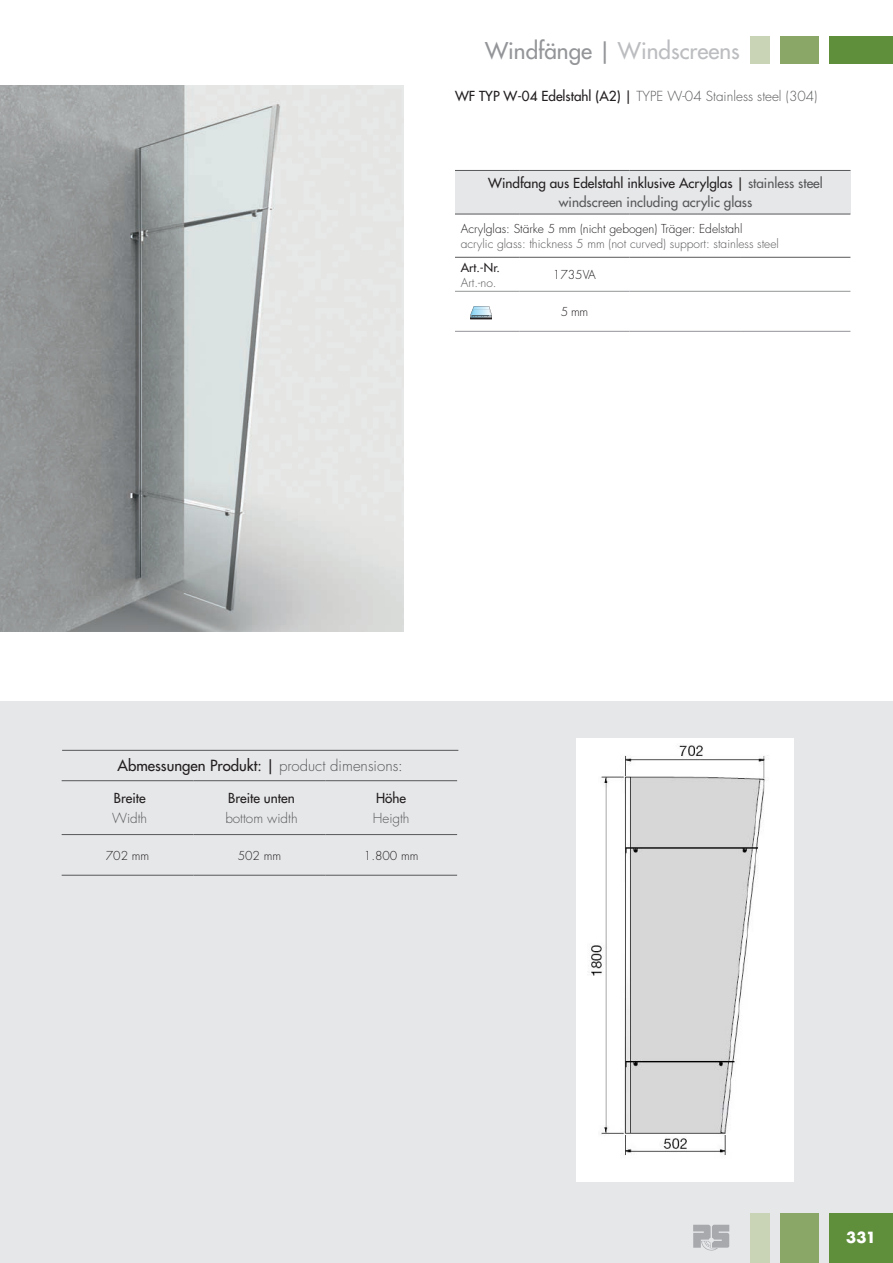
<style>
.page{position:relative;width:893px;height:1263px;background:#fff}
.page>*{position:absolute;margin:0;border:0;box-sizing:border-box;transform-origin:0 0}
.t1{font:22.5px "Futura";color:#bcbdc0}
.t2{font:15px "Futura";color:#231f20}
.t3{font:700 15px "Futura";color:#fff}
.t4{font:13.5px/19.5px "Futura";color:#57585a;text-align:center}
.t5{font:300 13.5px "Futura";color:#57585a}
.t6{font:13.5px "Futura";color:#231f20}
.Fliess_Deu{font:300 12px "Futura";color:#231f20}
.t7{font:300 12px "Futura";color:#57585a}
.t8{font:12px "Futura";color:#231f20}
.s1{color:#939598}
.s2{font-weight:400;color:#231f20}
.s3{color:#231f20}
.s4{font-weight:300;color:#57585a}
</style>
<div class="page">
<div style="left:829px;top:36px;width:64px;height:28px;background:#608f3c"></div>
<div style="left:780px;top:36px;width:39px;height:28px;background:#8ba768"></div>
<div style="left:750px;top:36px;width:20px;height:28px;background:#c9d4b6"></div>
<div style="left:0;top:701px;width:893px;height:562px;background:#e6e7e9"></div>
<img style="left:0;top:85px;width:404px;height:546px">
<div style="left:829px;top:1213px;width:64px;height:50px;background:#608f3c"></div>
<div style="left:780px;top:1213px;width:39px;height:50px;background:#8ba768"></div>
<div style="left:750px;top:1213px;width:20px;height:50px;background:#c9d4b6"></div>
<svg style="left:693px;top:1225px;width:36px;height:25px"></svg>
<div style="left:455px;top:170px;width:395px;height:44px;background:#e6e7e9"></div>
<svg style="left:455px;top:256px;width:395px;height:35px"></svg>
<hr style="left:455px;top:291px;width:64px;height:1px;background:#939598">
<hr style="left:519px;top:291px;width:111px;height:1px;background:#939598">
<hr style="left:630px;top:291px;width:110px;height:1px;background:#939598">
<hr style="left:740px;top:291px;width:110px;height:1px;background:#939598">
<hr style="left:455px;top:331px;width:64px;height:1px;background:#939598">
<hr style="left:519px;top:331px;width:111px;height:1px;background:#939598">
<hr style="left:630px;top:331px;width:110px;height:1px;background:#939598">
<hr style="left:740px;top:331px;width:110px;height:1px;background:#939598">
<hr style="left:455px;top:170px;width:64px;height:1px;background:#57585a">
<hr style="left:519px;top:170px;width:111px;height:1px;background:#57585a">
<hr style="left:630px;top:170px;width:110px;height:1px;background:#57585a">
<hr style="left:740px;top:170px;width:110px;height:1px;background:#57585a">
<hr style="left:455px;top:214px;width:64px;height:1px;background:#57585a">
<hr style="left:519px;top:214px;width:111px;height:1px;background:#57585a">
<hr style="left:630px;top:214px;width:110px;height:1px;background:#57585a">
<hr style="left:740px;top:214px;width:110px;height:1px;background:#57585a">
<hr style="left:455px;top:257px;width:64px;height:1px;background:#57585a">
<hr style="left:519px;top:257px;width:111px;height:1px;background:#57585a">
<hr style="left:630px;top:257px;width:110px;height:1px;background:#57585a">
<hr style="left:740px;top:257px;width:110px;height:1px;background:#57585a">
<svg style="left:470px;top:306px;width:22px;height:13px"></svg>
<svg style="left:62px;top:781px;width:395px;height:1px"></svg>
<hr style="left:62px;top:875px;width:131px;height:1px;background:#57585a">
<hr style="left:193px;top:875px;width:132px;height:1px;background:#57585a">
<hr style="left:325px;top:875px;width:132px;height:1px;background:#57585a">
<hr style="left:62px;top:780px;width:131px;height:1px;background:#57585a">
<hr style="left:193px;top:780px;width:132px;height:1px;background:#57585a">
<hr style="left:325px;top:780px;width:132px;height:1px;background:#57585a">
<hr style="left:62px;top:834px;width:131px;height:1px;background:#57585a">
<hr style="left:193px;top:834px;width:132px;height:1px;background:#57585a">
<hr style="left:325px;top:834px;width:132px;height:1px;background:#57585a">
<hr style="left:62px;top:750px;width:396px;height:1px;background:#57585a">
<img style="left:576px;top:738px;width:217px;height:443px">
<h1 class="t1" style="left:485px;top:36px;width:256px"><span class="s1">Windfänge |</span> Windscreens</h1>
<p class="t5" style="left:455px;top:87px;width:364px"><span class="s2">WF TYP W-04 Edelstahl (A2) |</span> TYPE W-04 Stainless steel (304)</p>
<p class="t4" style="left:488px;top:173px;width:336px"><span class="s3">Windfang aus Edelstahl inklusive Acrylglas |</span> stainless steel windscreen including acrylic glass</p>
<p class="Fliess_Deu" style="left:461px;top:221px;width:283px">Acrylglas: Stärke 5 mm (nicht gebogen) Träger: Edelstahl</p>
<p class="t7" style="left:461px;top:236px;width:320px">acrylic glass: thickness 5 mm (not curved) support: stainless steel</p>
<p class="t8" style="left:461px;top:260px;width:41px">Art.-Nr.</p>
<p class="t7" style="left:461px;top:274px;width:37px">Art.-no.</p>
<p class="Fliess_Deu" style="left:553px;top:267px;width:44px">1735VA</p>
<p class="Fliess_Deu" style="left:561px;top:304px;width:29px">5 mm</p>
<p class="t2" style="left:118px;top:756px;width:287px">Abmessungen Produkt: | <span class="s4">product dimensions:</span></p>
<p class="t6" style="left:114px;top:790px;width:33px">Breite</p>
<p class="t5" style="left:112px;top:809px;width:37px">Width</p>
<p class="t6" style="left:228px;top:790px;width:68px">Breite unten</p>
<p class="t5" style="left:225px;top:809px;width:74px">bottom width</p>
<p class="t6" style="left:376px;top:790px;width:32px">Höhe</p>
<p class="t5" style="left:373px;top:809px;width:38px">Heigth</p>
<p class="Fliess_Deu" style="left:106px;top:847px;width:45px">702 mm</p>
<p class="Fliess_Deu" style="left:238px;top:847px;width:45px">502 mm</p>
<p class="Fliess_Deu" style="left:364px;top:847px;width:56px">1.800 mm</p>
<p class="t3" style="left:846px;top:1227px;width:31px">331</p>
</div>
